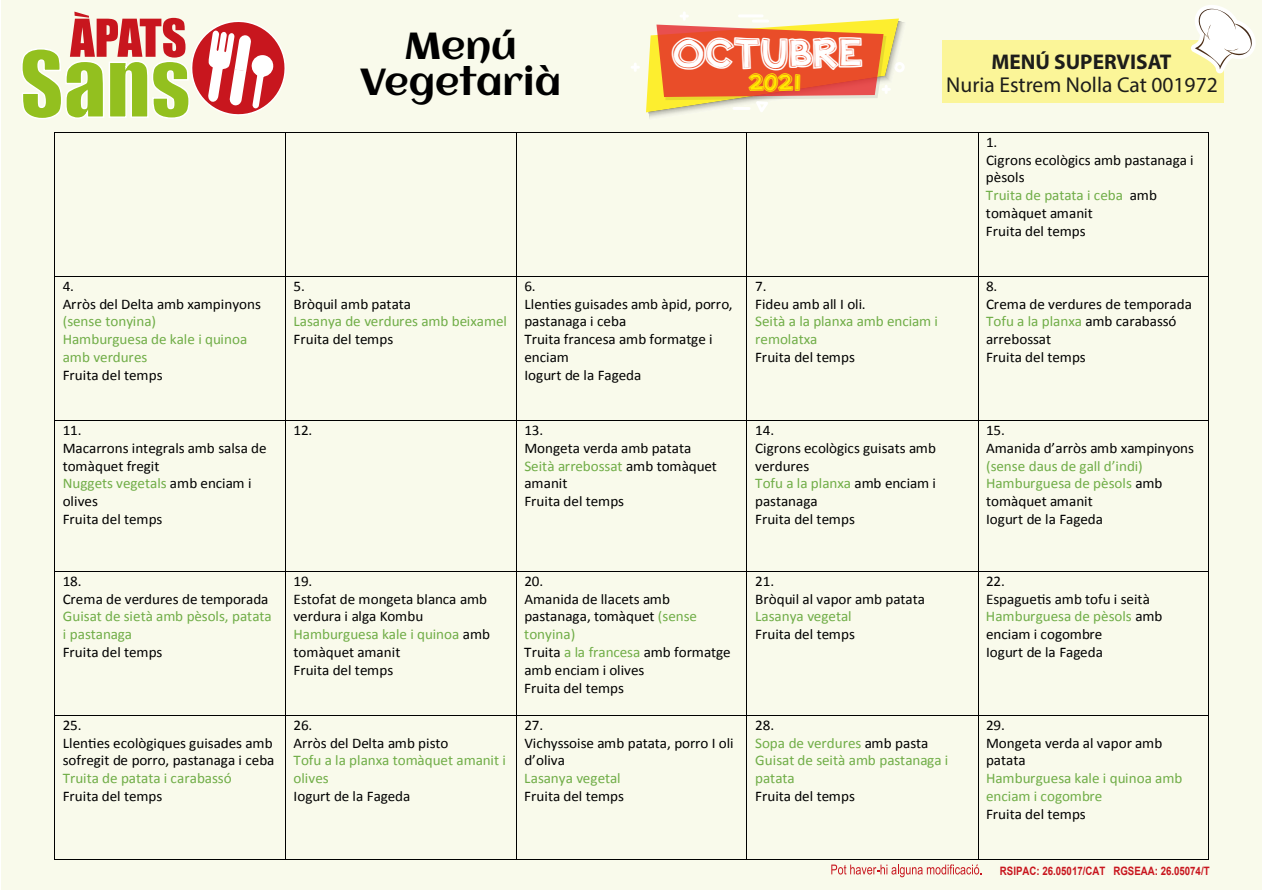
<style>
.page{position:relative;width:1263px;height:893px;background:#fff}
.page>*{position:absolute;margin:0;border:0;box-sizing:border-box;transform-origin:0 0}
.t1{font:37.65px/36px "Aclonica";color:#000;text-align:center}
.t2{font:35.25px "KB Dunk Tank";color:#fff;scale:1.06 1}
.t3{font:21.6px "Myriad Pro";color:#1d1d1b}
.t4{font:700 21.3px "Myriad Pro";color:#1d1d1b}
.t5{font:20.1px "KB Dunk Tank";color:#ffec00;scale:1.06 1}
.t6{font:14.7px/17.9px "Calibri";color:#000}
.t7{font:14.7px/17.9px "Calibri";color:#70ad47}
.t8{font:700 11.55px "Arial";color:#c8161e;scale:.84 1}
.s1{color:#70ad47}
.s2{color:#000}
</style>
<div class="page">
<div style="left:2px;top:0;width:1260px;height:890px;background:#f9faeb"></div>
<hr style="left:55px;top:132px;width:230px;height:1px;background:#000">
<hr style="left:286px;top:132px;width:230px;height:1px;background:#000">
<hr style="left:516px;top:132px;width:231px;height:1px;background:#000">
<hr style="left:747px;top:132px;width:231px;height:1px;background:#000">
<hr style="left:978px;top:132px;width:230px;height:1px;background:#000">
<hr style="left:54px;top:133px;width:1px;height:143px;background:#000">
<hr style="left:285px;top:133px;width:1px;height:143px;background:#000">
<hr style="left:516px;top:133px;width:1px;height:143px;background:#000">
<hr style="left:746px;top:133px;width:1px;height:143px;background:#000">
<hr style="left:978px;top:133px;width:1px;height:143px;background:#000">
<hr style="left:1208px;top:133px;width:1px;height:143px;background:#000">
<hr style="left:55px;top:276px;width:230px;height:1px;background:#000">
<hr style="left:286px;top:276px;width:230px;height:1px;background:#000">
<hr style="left:516px;top:276px;width:231px;height:1px;background:#000">
<hr style="left:747px;top:276px;width:231px;height:1px;background:#000">
<hr style="left:978px;top:276px;width:230px;height:1px;background:#000">
<hr style="left:54px;top:277px;width:1px;height:143px;background:#000">
<hr style="left:285px;top:277px;width:1px;height:143px;background:#000">
<hr style="left:516px;top:277px;width:1px;height:143px;background:#000">
<hr style="left:746px;top:277px;width:1px;height:143px;background:#000">
<hr style="left:978px;top:277px;width:1px;height:143px;background:#000">
<hr style="left:1208px;top:277px;width:1px;height:143px;background:#000">
<hr style="left:55px;top:420px;width:230px;height:1px;background:#000">
<hr style="left:286px;top:420px;width:230px;height:1px;background:#000">
<hr style="left:516px;top:420px;width:231px;height:1px;background:#000">
<hr style="left:747px;top:420px;width:231px;height:1px;background:#000">
<hr style="left:978px;top:420px;width:230px;height:1px;background:#000">
<hr style="left:54px;top:421px;width:1px;height:150px;background:#000">
<hr style="left:285px;top:421px;width:1px;height:150px;background:#000">
<hr style="left:516px;top:421px;width:1px;height:150px;background:#000">
<hr style="left:746px;top:421px;width:1px;height:150px;background:#000">
<hr style="left:978px;top:421px;width:1px;height:150px;background:#000">
<hr style="left:1208px;top:421px;width:1px;height:150px;background:#000">
<hr style="left:55px;top:571px;width:230px;height:1px;background:#000">
<hr style="left:286px;top:571px;width:230px;height:1px;background:#000">
<hr style="left:516px;top:571px;width:231px;height:1px;background:#000">
<hr style="left:747px;top:571px;width:231px;height:1px;background:#000">
<hr style="left:978px;top:571px;width:230px;height:1px;background:#000">
<hr style="left:54px;top:572px;width:1px;height:143px;background:#000">
<hr style="left:285px;top:572px;width:1px;height:143px;background:#000">
<hr style="left:516px;top:572px;width:1px;height:143px;background:#000">
<hr style="left:746px;top:572px;width:1px;height:143px;background:#000">
<hr style="left:978px;top:572px;width:1px;height:143px;background:#000">
<hr style="left:1208px;top:572px;width:1px;height:143px;background:#000">
<hr style="left:55px;top:715px;width:230px;height:1px;background:#000">
<hr style="left:286px;top:715px;width:230px;height:1px;background:#000">
<hr style="left:516px;top:715px;width:231px;height:1px;background:#000">
<hr style="left:747px;top:715px;width:231px;height:1px;background:#000">
<hr style="left:978px;top:715px;width:230px;height:1px;background:#000">
<hr style="left:54px;top:716px;width:1px;height:143px;background:#000">
<hr style="left:55px;top:859px;width:230px;height:1px;background:#000">
<hr style="left:285px;top:716px;width:1px;height:143px;background:#000">
<hr style="left:286px;top:859px;width:230px;height:1px;background:#000">
<hr style="left:516px;top:716px;width:1px;height:143px;background:#000">
<hr style="left:516px;top:859px;width:231px;height:1px;background:#000">
<hr style="left:746px;top:716px;width:1px;height:143px;background:#000">
<hr style="left:747px;top:859px;width:231px;height:1px;background:#000">
<hr style="left:978px;top:716px;width:1px;height:143px;background:#000">
<hr style="left:978px;top:859px;width:230px;height:1px;background:#000">
<hr style="left:1208px;top:716px;width:1px;height:143px;background:#000">
<div style="left:942px;top:40px;width:281px;height:62px;background:#fbf598"></div>
<svg style="left:632px;top:64px;width:6px;height:6px"></svg>
<svg style="left:646px;top:13px;width:259px;height:106px"></svg>
<svg style="left:21px;top:12px;width:265px;height:107px"></svg>
<svg style="left:1191px;top:5px;width:65px;height:69px"></svg>
<svg style="left:831px;top:864px;width:151px;height:13px"></svg>
<p class="t6" style="left:63px;top:277px;width:200px">4.<br>Arròs del Delta amb xampinyons</p>
<p class="t7" style="left:63px;top:312px;width:186px">(sense tonyina)<br>Hamburguesa de kale i quinoa amb verdures</p>
<p class="t6" style="left:63px;top:366px;width:101px">Fruita del temps</p>
<h1 class="t1" style="left:360px;top:27px;width:203px">Menú<br>Vegetarià</h1>
<h2 class="t2" style="left:673px;top:36px;width:180px">OCTUBRE</h2>
<h3 class="t5" style="left:749px;top:73px;width:50px">2021</h3>
<h3 class="t3" style="left:946px;top:72px;width:273px">Nuria Estrem Nolla Cat 001972</h3>
<h3 class="t4" style="left:991px;top:48px;width:182px">MENÚ SUPERVISAT</h3>
<p class="t6" style="left:986px;top:133px;width:209px">1.<br>Cigrons ecològics amb pastanaga i pèsols<br><span class="s1">Truita de patata i ceba</span> amb tomàquet amanit<br>Fruita del temps</p>
<p class="t6" style="left:293px;top:277px;width:119px">5.<br>Bròquil amb patata</p>
<p class="t7" style="left:293px;top:312px;width:215px">Lasanya de verdures amb beixamel</p>
<p class="t6" style="left:293px;top:330px;width:101px">Fruita del temps</p>
<p class="t6" style="left:524px;top:277px;width:210px">6.<br>Llenties guisades amb àpid, porro, pastanaga i ceba<br>Truita francesa amb formatge i enciam<br>Iogurt de la Fageda</p>
<p class="t6" style="left:755px;top:277px;width:112px">7.<br>Fideu amb all I oli.</p>
<p class="t7" style="left:755px;top:312px;width:184px">Seità a la planxa amb enciam i remolatxa</p>
<p class="t6" style="left:755px;top:348px;width:101px">Fruita del temps</p>
<p class="t6" style="left:986px;top:277px;width:207px">8.<br>Crema de verdures de temporada<br><span class="s1">Tofu a la planxa</span> amb carabassó arrebossat<br>Fruita del temps</p>
<p class="t6" style="left:63px;top:421px;width:205px">11.<br>Macarrons integrals amb salsa de tomàquet fregit<br><span class="s1">Nuggets vegetals</span> amb enciam i olives<br>Fruita del temps</p>
<p class="t6" style="left:293px;top:421px;width:20px">12.</p>
<p class="t6" style="left:524px;top:421px;width:194px">13.<br>Mongeta verda amb patata<br><span class="s1">Seità arrebossat</span> amb tomàquet amanit<br>Fruita del temps</p>
<p class="t6" style="left:755px;top:421px;width:182px">14.<br>Cigrons ecològics guisats amb verdures<br><span class="s1">Tofu a la planxa</span> amb enciam i pastanaga<br>Fruita del temps</p>
<p class="t6" style="left:986px;top:421px;width:210px">15.<br>Amanida d’arròs amb xampinyons</p>
<p class="t7" style="left:986px;top:457px;width:178px">(sense daus de gall d’indi)<br>Hamburguesa de pèsols <span class="s2">amb tomàquet amanit<br>Iogurt de la Fageda</span></p>
<p class="t6" style="left:63px;top:572px;width:207px">18.<br>Crema de verdures de temporada</p>
<p class="t7" style="left:63px;top:608px;width:211px">Guisat de sietà amb pèsols, patata i pastanaga</p>
<p class="t6" style="left:63px;top:643px;width:101px">Fruita del temps</p>
<p class="t6" style="left:63px;top:716px;width:213px">25.<br>Llenties ecològiques guisades amb sofregit de porro, pastanaga i ceba</p>
<p class="t7" style="left:63px;top:769px;width:170px">Truita de patata i carabassó</p>
<p class="t6" style="left:63px;top:787px;width:101px">Fruita del temps</p>
<p class="t6" style="left:293px;top:572px;width:198px">19.<br>Estofat de mongeta blanca amb verdura i alga Kombu<br><span class="s1">Hamburguesa kale i quinoa</span> amb tomàquet amanit<br>Fruita del temps</p>
<p class="t6" style="left:524px;top:572px;width:208px">20.<br>Amanida de llacets amb pastanaga, tomàquet <span class="s1">(sense tonyina)<br></span>Truita <span class="s1">a la francesa</span> amb formatge amb enciam i olives<br>Fruita del temps</p>
<p class="t6" style="left:755px;top:572px;width:171px">21.<br>Bròquil al vapor amb patata</p>
<p class="t7" style="left:755px;top:608px;width:98px">Lasanya vegetal</p>
<p class="t6" style="left:755px;top:625px;width:101px">Fruita del temps</p>
<p class="t6" style="left:293px;top:716px;width:157px">26.<br>Arròs del Delta amb pisto</p>
<p class="t7" style="left:293px;top:751px;width:214px">Tofu a la planxa tomàquet amanit i olives</p>
<p class="t6" style="left:293px;top:787px;width:119px">Iogurt de la Fageda</p>
<p class="t6" style="left:524px;top:716px;width:211px">27.<br>Vichyssoise amb patata, porro I oli d’oliva</p>
<p class="t7" style="left:524px;top:769px;width:98px">Lasanya vegetal</p>
<p class="t6" style="left:524px;top:787px;width:101px">Fruita del temps</p>
<p class="t7" style="left:755px;top:716px;width:195px"><span class="s2">28.<br></span>Sopa de verdures <span class="s2">amb pasta<br></span>Guisat de seità amb pastanaga i patata</p>
<p class="t6" style="left:755px;top:787px;width:101px">Fruita del temps</p>
<p class="t6" style="left:986px;top:572px;width:178px">22.<br>Espaguetis amb tofu i seità<br><span class="s1">Hamburguesa de pèsols</span> amb enciam i cogombre<br>Iogurt de la Fageda</p>
<p class="t6" style="left:986px;top:716px;width:178px">29.<br>Mongeta verda al vapor amb patata</p>
<p class="t7" style="left:986px;top:769px;width:198px">Hamburguesa kale i quinoa amb enciam i cogombre</p>
<p class="t6" style="left:986px;top:805px;width:101px">Fruita del temps</p>
<p class="t8" style="left:1000px;top:863px;width:251px">RSIPAC: 26.05017/CAT RGSEAA: 26.05074/T</p>
</div>
